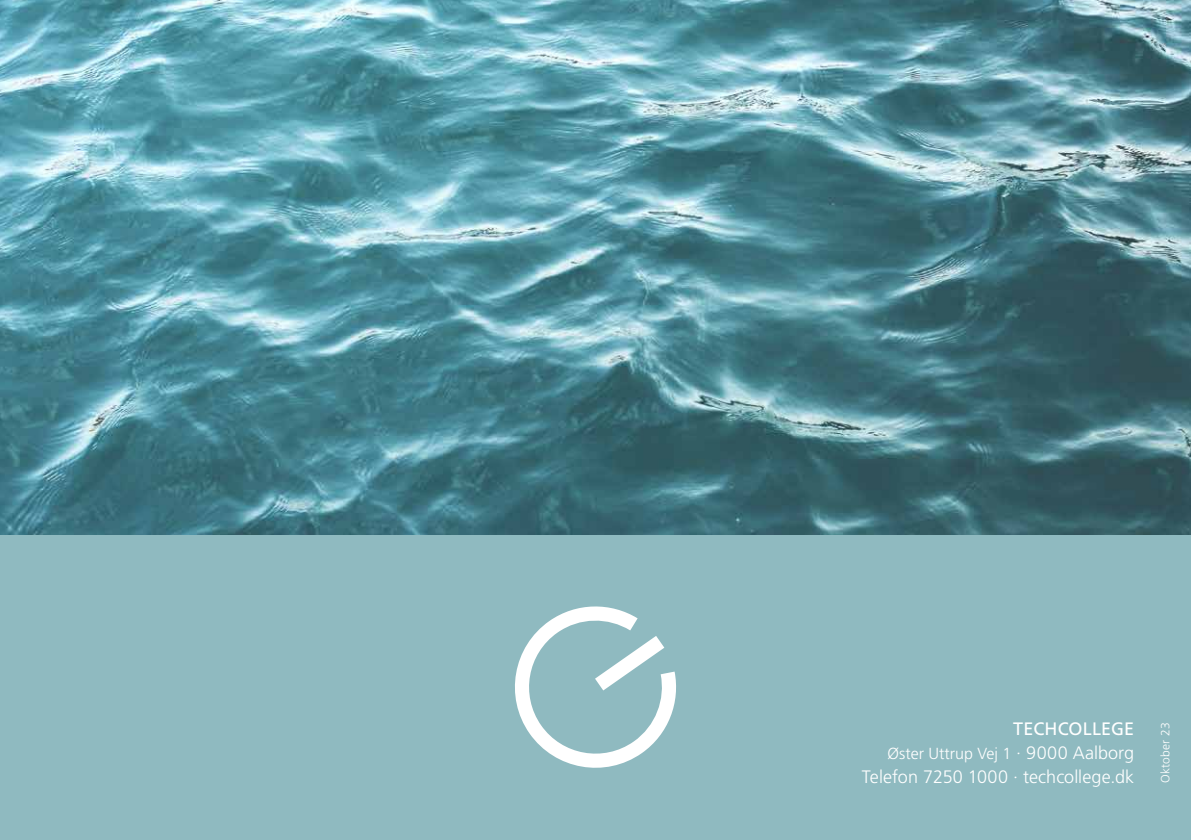
<style>
.page{position:relative;width:1191px;height:840px;background:#fff}
.page>*{position:absolute;margin:0;border:0;box-sizing:border-box;transform-origin:0 0}
.t1{font:300 18px "Frutiger LT Std";letter-spacing:.005em;color:#fff}
.t2{font:18px "Frutiger LT Std";letter-spacing:.01em;color:#fff}
.t3{font:300 16px "Frutiger LT Std";color:#fff}
.t4{font:300 12px "Frutiger LT Std";letter-spacing:.025em;color:#fff}
.s1{font-size:18px}
</style>
<div class="page">
<div style="left:0;top:534px;width:1191px;height:305px;background:#8fbac0"></div>
<img style="left:0;top:0;width:1191px;height:534px">
<svg style="left:515px;top:606px;width:161px;height:161px"></svg>
<p class="t2" style="left:1013px;top:718px;width:122px">TECHCOLLEGE</p>
<p class="t3" style="left:887px;top:744px;width:248px">Øster Uttrup Vej 1 <span class="s1">· 9000 Aalborg</span></p>
<p class="t1" style="left:862px;top:766px;width:274px">Telefon 7250 1000 · techcollege.dk</p>
<p class="t4" style="left:1158px;top:782px;width:62px;rotate:-90deg">Oktober 23</p>
</div>
